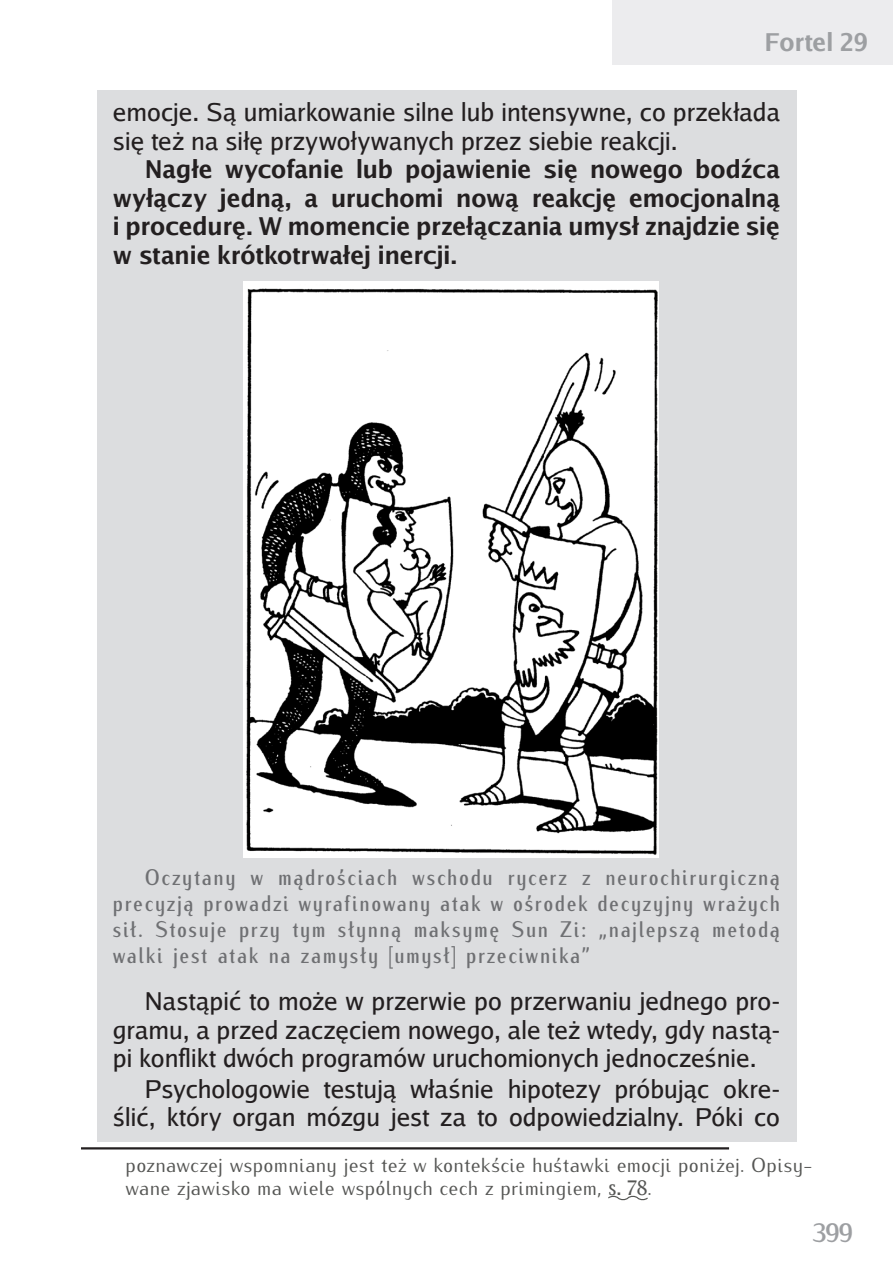
<style>
.page{position:relative;width:893px;height:1276px;background:#fff}
.page>*{position:absolute;margin:0;border:0;box-sizing:border-box;transform-origin:0 0}
.t1{font:700 27px "Iwona";color:#9d9fa2}
.RAMKA3_final{font:24.75px/28.3px "Luxi Sans";color:#231f20}
.RAMKA3_final-2{font:700 24.75px/28.6px "Luxi Sans";color:#231f20;text-align:justify}
.t2{font:700 24.75px "Luxi Sans";letter-spacing:-.005em;color:#9d9fa2}
.RAMKA3_final-3{font:500 22.5px/25.9px "Iwona Cond";letter-spacing:.07em;color:#6f7073;text-align:justify}
.t3{font:20.25px/23.2px "Iwona";letter-spacing:.01em;color:#555654}
.s1{font-family:"Luxi Serif"}
</style>
<div class="page">
<div style="left:612px;top:0;width:281px;height:65px;background:#ececee"></div>
<div style="left:97px;top:91px;width:699px;height:1051px;background:#dcdddf"></div>
<hr style="left:81px;top:1147px;width:648px;height:2px;background:#231f20">
<svg style="left:608px;top:1195px;width:40px;height:6px"></svg>
<img style="left:243px;top:281px;width:416px;height:577px">
<p class="t2" style="left:765px;top:25px;width:104px">Fortel 29</p>
<p class="RAMKA3_final" style="left:113px;top:98px;width:669px">emocje. Są umiarkowanie silne lub intensywne, co przekłada się też na siłę przywoływanych przez siebie reakcji.</p>
<p class="RAMKA3_final-2" style="left:113px;top:154px;width:669px;text-indent:32px">Nagłe wycofanie lub pojawienie się nowego bodźca wyłączy jedną, a uruchomi nową reakcję emocjonalną i procedurę. W momencie przełączania umysł znajdzie się w stanie krótkotrwałej inercji.</p>
<p class="RAMKA3_final-3" style="left:113px;top:863px;width:669px;text-indent:32px">Oczytany w mądrościach wschodu rycerz z neurochirurgiczną precyzją prowadzi wyrafinowany atak w ośrodek decyzyjny wrażych sił. Stosuje przy tym słynną maksymę Sun Zi: „najlepszą metodą walki jest atak na zamysły [umysł] przeciwnika”</p>
<p class="RAMKA3_final" style="left:113px;top:986px;width:669px;text-align:justify;text-indent:32px">Nastąpić to może w przerwie po przerwaniu jednego pro&shy;gramu, a przed zaczęciem nowego, ale też wtedy, gdy nastą&shy;pi konflikt dwóch programów uruchomionych jednocześnie.</p>
<p class="RAMKA3_final" style="left:113px;top:1073px;width:669px;text-align:right">Psychologowie testują właśnie hipotezy próbując okre&shy;ślić, który organ mózgu jest za to odpowiedzialny. Póki co</p>
<p class="t3" style="left:126px;top:1151px;width:688px">poznawczej wspomniany jest też w kontekście huśtawki emocji poniżej. Opisy&shy;wane zjawisko ma wiele wspólnych cech z primingiem, <span class="s1">s. 78</span>.</p>
<p class="t1" style="left:812px;top:1212px;width:43px">399</p>
</div>
